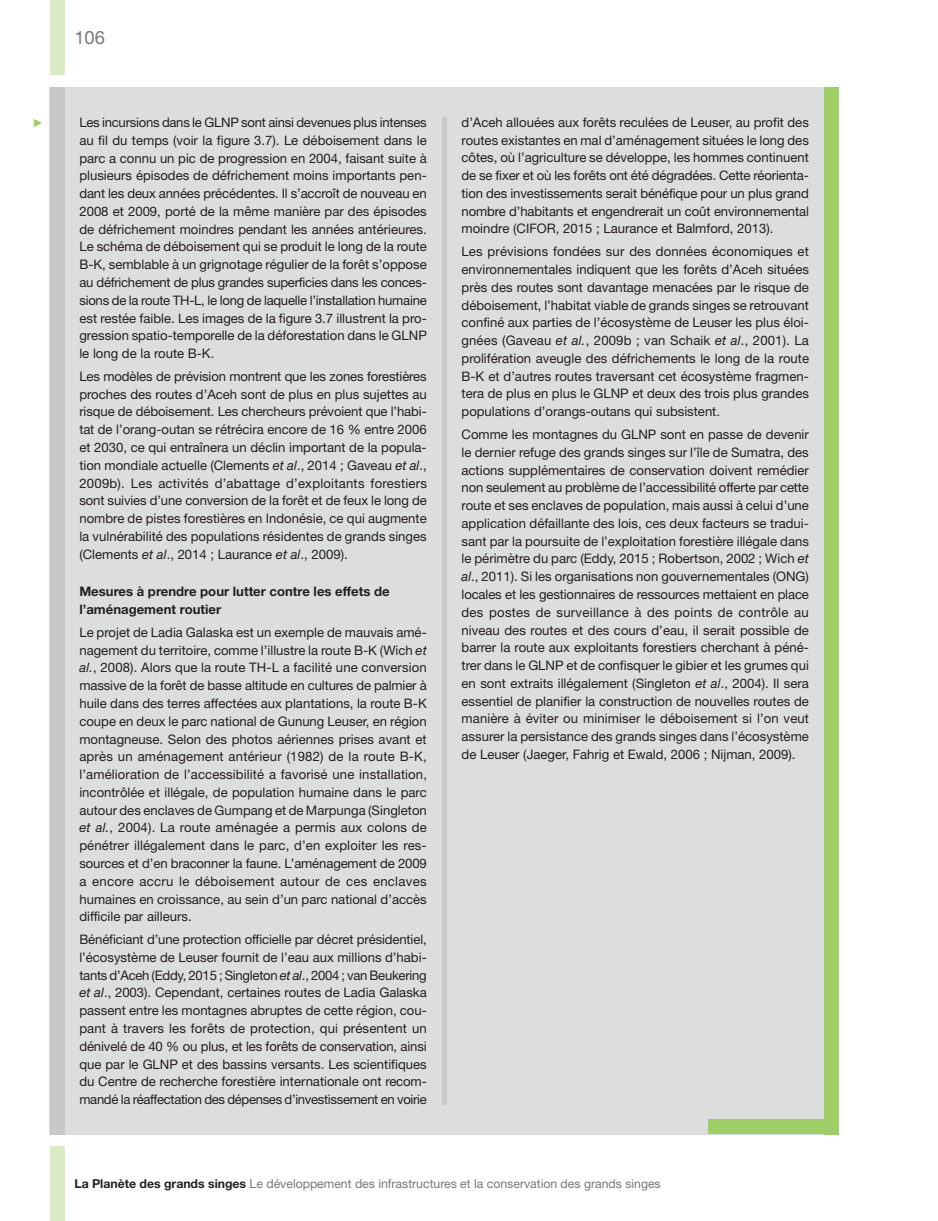
<style>
.page{position:relative;width:938px;height:1221px;background:#fff}
.page>*{position:absolute;margin:0;border:0;box-sizing:border-box;transform-origin:0 0}
.t1{font:18.38px "Helvetica Neue";color:#76787b}
.t2{font:13.12px/17.8px "Helvetica Neue";color:#231f20;text-align:justify}
.t3{font:700 13.12px/17.8px "Helvetica Neue";color:#231f20}
.t4{font:12.25px "Helvetica Neue";color:#76787b}
.s1{font-style:italic}
.s2{font-weight:700;color:#231f20}
</style>
<div class="page">
<div style="left:50px;top:0;width:14px;height:74px;background:#daebc6"></div>
<div style="left:50px;top:1146px;width:14px;height:74px;background:#daebc6"></div>
<div style="left:50px;top:87px;width:788px;height:1047px;background:#dcdddf"></div>
<div style="left:50px;top:87px;width:14px;height:1047px;background:#c7c8ca"></div>
<div style="left:441px;top:117px;width:5px;height:987px;background:#c7c8ca"></div>
<svg style="left:33px;top:119px;width:9px;height:8px"></svg>
<div style="left:823px;top:87px;width:15px;height:1047px;background:#9fce66"></div>
<div style="left:708px;top:1119px;width:130px;height:15px;background:#9fce66"></div>
<h1 class="t1" style="left:74px;top:26px;width:32px">106</h1>
<p class="t2" style="left:79px;top:113px;width:349px">Les incursions dans le GLNP sont ainsi devenues plus intenses au fil du temps (voir la figure 3.7). Le déboisement dans le parc a connu un pic de progression en 2004, faisant suite à plusieurs épisodes de défrichement moins importants pen&shy;dant les deux années précédentes. Il s’accroît de nouveau en 2008 et 2009, porté de la même manière par des épisodes de défrichement moindres pendant les années antérieures.<br>Le schéma de déboisement qui se produit le long de la route B-K, semblable à un grignotage régulier de la forêt s’oppose au défrichement de plus grandes superficies dans les conces&shy;sions de la route TH-L, le long de laquelle l’installation humaine est restée faible. Les images de la figure 3.7 illustrent la pro&shy;gression spatio-temporelle de la déforestation dans le GLNP le long de la route B-K.</p>
<p class="t2" style="left:79px;top:367px;width:349px">Les modèles de prévision montrent que les zones forestières proches des routes d’Aceh sont de plus en plus sujettes au risque de déboisement. Les chercheurs prévoient que l’habi&shy;tat de l’orang-outan se rétrécira encore de 16 % entre 2006 et 2030, ce qui entraînera un déclin important de la popula&shy;tion mondiale actuelle (Clements <span class="s1">et al</span>., 2014 ; Gaveau <span class="s1">et al</span>., 2009b). Les activités d’abattage d’exploitants forestiers sont suivies d’une conversion de la forêt et de feux le long de nombre de pistes forestières en Indonésie, ce qui augmente la vulnérabilité des populations résidentes de grands singes (Clements <span class="s1">et al</span>., 2014 ; Laurance <span class="s1">et al</span>., 2009).</p>
<p class="t3" style="left:79px;top:582px;width:312px">Mesures à prendre pour lutter contre les effets de l’aménagement routier</p>
<p class="t2" style="left:79px;top:623px;width:349px">Le projet de Ladia Galaska est un exemple de mauvais amé&shy;nagement du territoire, comme l’illustre la route B-K (Wich <span class="s1">et al.</span>, 2008). Alors que la route TH-L a facilité une conversion massive de la forêt de basse altitude en cultures de palmier à huile dans des terres affectées aux plantations, la route B-K coupe en deux le parc national de Gunung Leuser, en région montagneuse. Selon des photos aériennes prises avant et après un aménagement antérieur (1982) de la route B-K, l’amélioration de l’accessibilité a favorisé une installation, incontrôlée et illégale, de population humaine dans le parc autour des enclaves de Gumpang et de Marpunga (Singleton <span class="s1">et al.</span>, 2004). La route aménagée a permis aux colons de pénétrer illégalement dans le parc, d’en exploiter les res&shy;sources et d’en braconner la faune. L’aménagement de 2009 a encore accru le déboisement autour de ces enclaves humaines en croissance, au sein d’un parc national d’accès difficile par ailleurs.</p>
<p class="t2" style="left:79px;top:930px;width:349px">Bénéficiant d’une protection officielle par décret présidentiel, l’écosystème de Leuser fournit de l’eau aux millions d’habi&shy;tants d’Aceh (Eddy, 2015 ; Singleton <span class="s1">et al</span>., 2004 ; van Beukering <span class="s1">et al</span>., 2003). Cependant, certaines routes de Ladia Galaska passent entre les montagnes abruptes de cette région, cou&shy;pant à travers les forêts de protection, qui présentent un dénivelé de 40 % ou plus, et les forêts de conservation, ainsi que par le GLNP et des bassins versants. Les scientifiques du Centre de recherche forestière internationale ont recom&shy;mandé la réaffectation des dépenses d’investissement en voirie</p>
<p class="t2" style="left:461px;top:113px;width:349px">d’Aceh allouées aux forêts reculées de Leuser, au profit des routes existantes en mal d’aménagement situées le long des côtes, où l’agriculture se développe, les hommes continuent de se fixer et où les forêts ont été dégradées. Cette réorienta&shy;tion des investissements serait bénéfique pour un plus grand nombre d’habitants et engendrerait un coût environnemental moindre (CIFOR, 2015 ; Laurance et Balmford, 2013).</p>
<p class="t2" style="left:461px;top:242px;width:349px">Les prévisions fondées sur des données économiques et environnementales indiquent que les forêts d’Aceh situées près des routes sont davantage menacées par le risque de déboisement, l’habitat viable de grands singes se retrouvant confiné aux parties de l’écosystème de Leuser les plus éloi&shy;gnées (Gaveau <span class="s1">et al.</span>, 2009b ; van Schaik <span class="s1">et al</span>., 2001). La prolifération aveugle des défrichements le long de la route B-K et d’autres routes traversant cet écosystème fragmen&shy;tera de plus en plus le GLNP et deux des trois plus grandes populations d’orangs-outans qui subsistent.</p>
<p class="t2" style="left:461px;top:425px;width:349px">Comme les montagnes du GLNP sont en passe de devenir le dernier refuge des grands singes sur l’île de Sumatra, des actions supplémentaires de conservation doivent remédier non seulement au problème de l’accessibilité offerte par cette route et ses enclaves de population, mais aussi à celui d’une application défaillante des lois, ces deux facteurs se tradui&shy;sant par la poursuite de l’exploitation forestière illégale dans le périmètre du parc (Eddy, 2015 ; Robertson, 2002 ; Wich <span class="s1">et al</span>., 2011). Si les organisations non gouvernementales (ONG) locales et les gestionnaires de ressources mettaient en place des postes de surveillance à des points de contrôle au niveau des routes et des cours d’eau, il serait possible de barrer la route aux exploitants forestiers cherchant à péné&shy;trer dans le GLNP et de confisquer le gibier et les grumes qui en sont extraits illégalement (Singleton <span class="s1">et al</span>., 2004). Il sera essentiel de planifier la construction de nouvelles routes de manière à éviter ou minimiser le déboisement si l’on veut assurer la persistance des grands singes dans l’écosystème de Leuser (Jaeger, Fahrig et Ewald, 2006 ; Nijman, 2009).</p>
<p class="t4" style="left:74px;top:1176px;width:588px"><span class="s2">La Planète des grands singes</span> Le développement des infrastructures et la conservation des grands singes</p>
</div>
